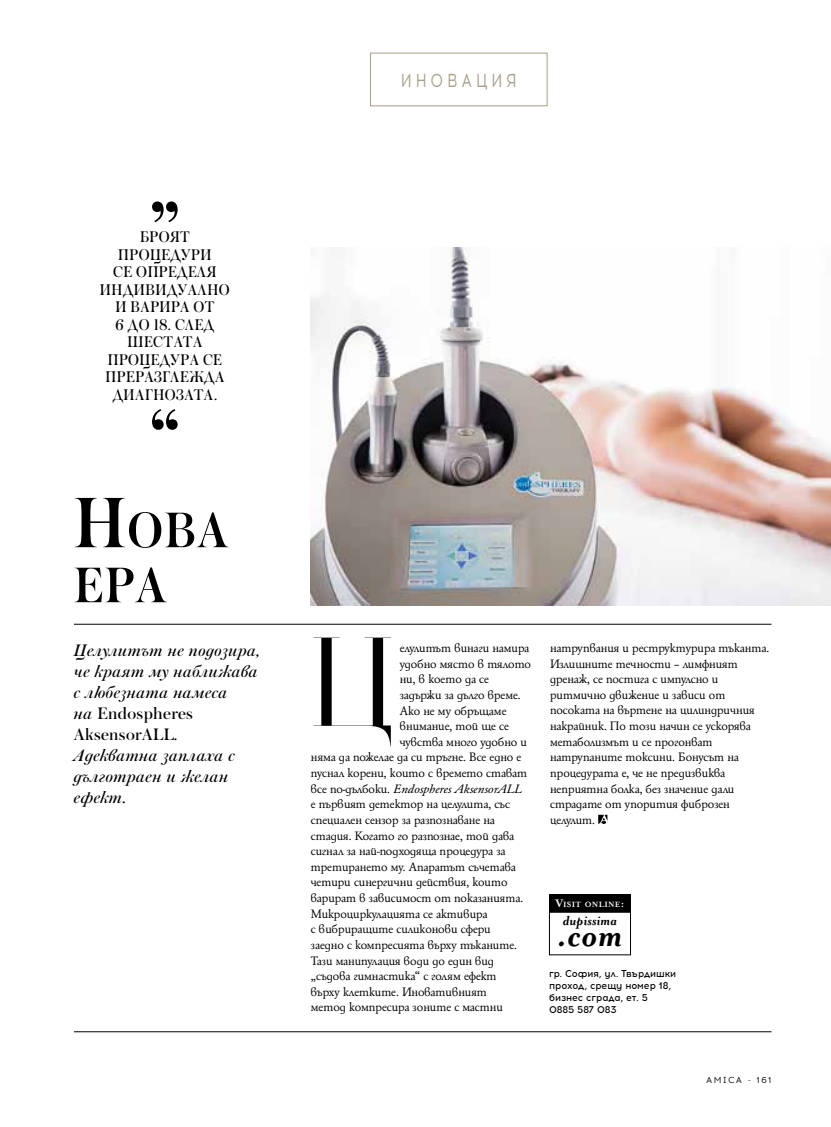
<style>
.page{position:relative;width:831px;height:1127px;background:#fff}
.page>*{position:absolute;margin:0;border:0;box-sizing:border-box;transform-origin:0 0}
.t1{font:126px "Narziss Pro Cyrillic Drops";color:#000}
.t2{font:500 52.5px/55px "Austin Cyr";color:#000}
.t3{font:italic 700 37.5px "Mrs Eaves OT";color:#000}
.t4{font:18.75px "Acrom";color:#a89f89;scale:.8 1}
.t5{font:italic 17.5px/21px "Austin Cyr";letter-spacing:.02em;color:#000;scale:1.1 1}
.t6{font:16.25px/17.5px "Austin Cyr";letter-spacing:.035em;color:#000;text-align:center}
.t7{font:italic 700 15px "Mrs Eaves OT";letter-spacing:.02em;color:#000}
.t8{font:13.12px/15.6px "HS Garamond Bg";color:#000}
.t9{font:italic 13.12px "HS Garamond Bg";color:#000;scale:1.1 1}
.t10{font:500 10px/12px "Acrom";letter-spacing:-.01em;color:#000;scale:.95 1}
.t11{font:700 8.75px "Mrs Eaves OT";letter-spacing:.03em;color:#fff}
.t12{font:8.75px "Acrom";letter-spacing:.16em;color:#000}
.s1{font-size:75px}
.s2{font-style:normal}
.s3{font-size:12.5px}
</style>
<div class="page">
<img style="left:310px;top:248px;width:521px;height:358px">
<div style="left:370px;top:53px;width:177px;height:53px;border:1px solid #a89f89"></div>
<svg style="left:598px;top:815px;width:9px;height:9px"></svg>
<svg style="left:152px;top:201px;width:26px;height:21px"></svg>
<svg style="left:152px;top:409px;width:26px;height:21px"></svg>
<div style="left:549px;top:894px;width:82px;height:18px;background:#000"></div>
<div style="left:549px;top:912px;width:82px;height:43px;border:1px solid #000"></div>
<hr style="left:74px;top:624px;width:697px;height:1px;background:#000">
<hr style="left:74px;top:1031px;width:697px;height:1px;background:#000">
<h3 class="t4" style="left:401px;top:68px;width:147px">И новация</h3>
<p class="t6" style="left:100px;top:228px;width:131px">Броят процедури<br>се определя индивидуално и варира от<br>6 до 18. След шестата процедура се преразглежда диагнозата.</p>
<h2 class="t2" style="left:74px;top:501px;width:155px"><span class="s1">Н</span>ова ера</h2>
<h3 class="t5" style="left:74px;top:639px;width:170px">Целулитът не подозира, че краят му наближава с любезната намеса<br>на <span class="s2">Endosphеres<br>AksensorALL</span>.<br>Адекватна заплаха с дълготраен и желан ефект.</h3>
<h1 class="t1" style="left:311px;top:609px;width:84px">Ц</h1>
<p class="t8" style="left:400px;top:640px;width:131px">елулитът винаги намира</p>
<p class="t8" style="left:400px;top:656px;width:133px">удобно място в тялото</p>
<p class="t8" style="left:400px;top:671px;width:91px">ни, в което да се</p>
<p class="t8" style="left:400px;top:687px;width:122px">задържи за дълго време.</p>
<p class="t8" style="left:400px;top:702px;width:108px">Ако не му обръщаме</p>
<p class="t8" style="left:400px;top:718px;width:111px">внимание, той ще се</p>
<p class="t8" style="left:400px;top:734px;width:129px">чувства много удобно и</p>
<p class="t8" style="left:311px;top:749px;width:212px">няма да пожелае да си тръгне. Все едно е</p>
<p class="t8" style="left:311px;top:765px;width:218px">пуснал корени, които с времето стават</p>
<p class="t9" style="left:311px;top:781px;width:194px"><span class="s2">все по-дълбоки.</span> Endosphеres AksensorALL</p>
<p class="t8" style="left:311px;top:796px;width:201px">е първият детектор на целулита, със</p>
<p class="t8" style="left:311px;top:812px;width:185px">специален сензор за разпознаване на</p>
<p class="t8" style="left:311px;top:827px;width:205px">стадия. Когато го разпознае, той дава</p>
<p class="t8" style="left:311px;top:843px;width:196px">сигнал за най-подходяща процедура за</p>
<p class="t8" style="left:311px;top:859px;width:206px">третирането му. Апаратът съчетава</p>
<p class="t8" style="left:311px;top:874px;width:198px">четири синергични действия, които</p>
<p class="t8" style="left:311px;top:890px;width:214px">варират в зависимост от показанията.</p>
<p class="t8" style="left:311px;top:906px;width:178px">Микроциркулацията се активира</p>
<p class="t8" style="left:311px;top:921px;width:181px">с вибриращите силиконови сфери</p>
<p class="t8" style="left:311px;top:937px;width:208px">заедно с компресията върху тъканите.</p>
<p class="t8" style="left:311px;top:952px;width:185px">Тази манипулация води до един вид</p>
<p class="t8" style="left:311px;top:968px;width:187px">„съдова гимнастика“ с голям ефект</p>
<p class="t8" style="left:311px;top:984px;width:178px">върху клетките. Иновативният</p>
<p class="t8" style="left:311px;top:999px;width:193px">метод компресира зоните с мастни</p>
<p class="t8" style="left:550px;top:640px;width:220px">натрупвания и реструктурира тъканта.<br>Излишните течности – лимфният дренаж, се постига с импулсно и ритмично движение и зависи от посоката на въртене на цилиндричния накрайник. По този начин се ускорява метаболизмът и се прогонват натрупаните токсини. Бонусът на процедурата е, че не предизвиква неприятна болка, без значение дали страдате от упорития фиброзен целулит.</p>
<p class="t11" style="left:555px;top:900px;width:70px"><span class="s3">V</span>ISIT ONLINE<span class="s3">:</span></p>
<p class="t7" style="left:563px;top:912px;width:56px">dupissima</p>
<h3 class="t3" style="left:557px;top:915px;width:66px">.com</h3>
<p class="t10" style="left:549px;top:968px;width:135px">гр. София, ул. Твърдишки проход, срещу номер 18, бизнес сграда, ет. 5<br>0885 587 083</p>
<p class="t12" style="left:706px;top:1075px;width:67px">AMICA - 161</p>
</div>
